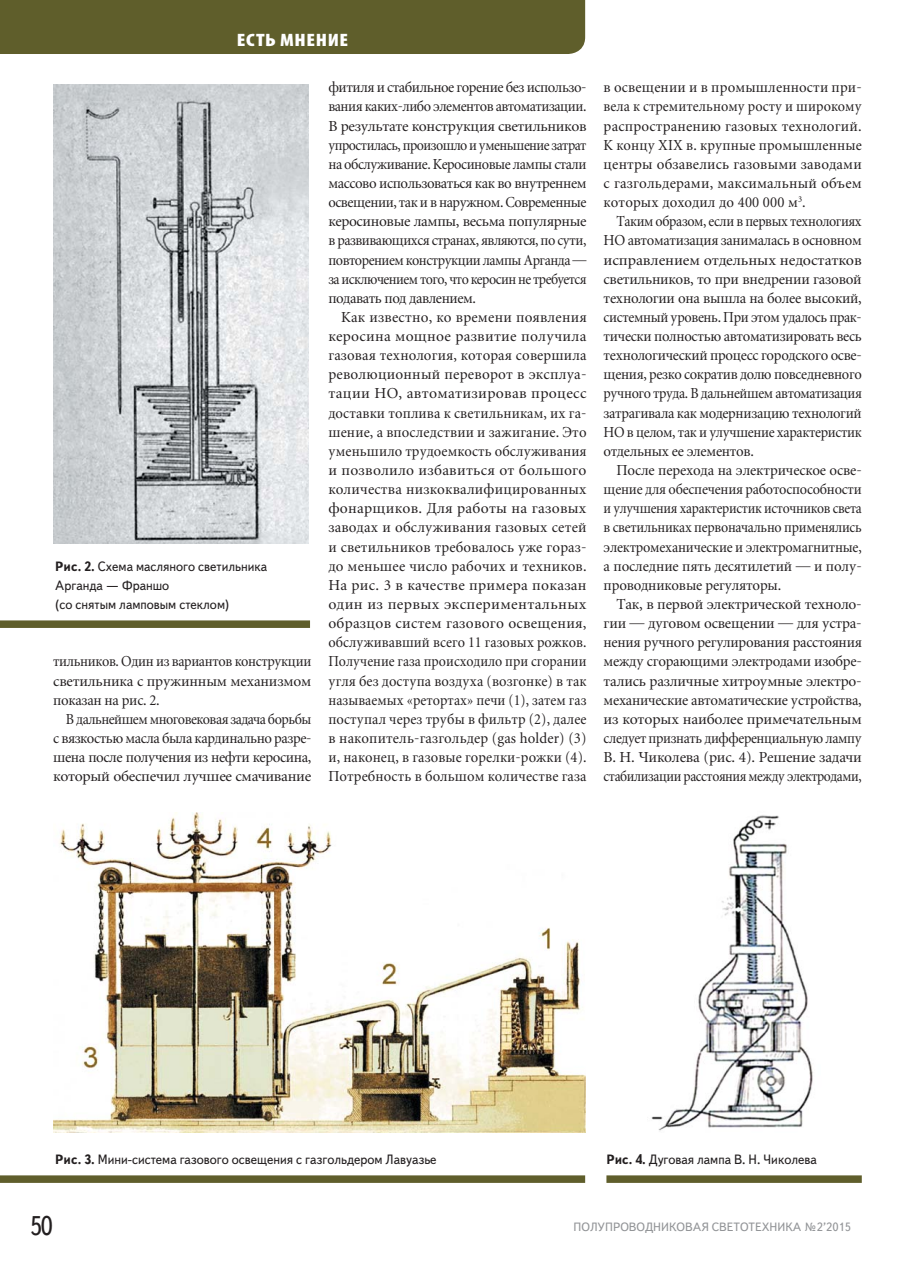
<style>
.page{position:relative;width:915px;height:1263px;background:#fff}
.page>*{position:absolute;margin:0;border:0;box-sizing:border-box;transform-origin:0 0}
.t1{font:27px "Text Book C";color:#231f20;scale:.9 1}
.t2{font:900 condensed 18px "Myriad Pro";letter-spacing:.03em;color:#fff;scale:1.17 1}
.t3{font:15px/19.2px "Miniature";letter-spacing:-.02em;color:#231f20;text-align:justify}
.t4{font:15px/19.2px "Miniature";letter-spacing:-.02em;color:#231f20;text-align:justify;scale:.91 1}
.t5{font:15px/19.2px "Miniature";letter-spacing:-.02em;color:#231f20;text-align:justify;scale:.95 1}
.t6{font:15px/19.2px "Miniature";letter-spacing:-.02em;color:#231f20;text-align:justify;scale:.92 1}
.t7{font:15px/19.2px "Miniature";letter-spacing:-.02em;color:#231f20;text-align:justify;scale:.96 1}
.t8{font:13.5px/19.2px "Text Book C";color:#231f20;scale:.95 1}
.t9{font:12px "Text Book C";color:#939598}
.s1{font-weight:700}
</style>
<div class="page">
<div style="left:0;top:0;width:585px;height:54px;background:#5f5e2b"></div>
<div style="left:0;top:620px;width:310px;height:8px;background:#5f5e2b"></div>
<div style="left:0;top:1175px;width:585px;height:8px;background:#5f5e2b"></div>
<div style="left:606px;top:1175px;width:255px;height:8px;background:#5f5e2b"></div>
<img style="left:53px;top:85px;width:255px;height:459px">
<img style="left:53px;top:813px;width:532px;height:319px">
<img style="left:651px;top:815px;width:162px;height:316px">
<p class="t2" style="left:237px;top:29px;width:97px">ЕСТЬ МНЕНИЕ</p>
<p class="t8" style="left:55px;top:558px;width:224px"><span class="s1">Рис. 2.</span> Схема масляного светильника<br>Арганда — Франшо<br>(со снятым ламповым стеклом)</p>
<p class="t6" style="left:53px;top:653px;width:282px">тильников. Один из вариантов конструкции светильника с пружинным механизмом показан на рис. 2.</p>
<p class="t6" style="left:53px;top:711px;width:282px;text-indent:13px">В дальнейшем многовековая задача борьбы с вязкостью масла была кардинально разре&shy;шена после получения из нефти керосина, который обеспечил лучшее смачивание</p>
<p class="t5" style="left:328px;top:79px;width:273px">фитиля и стабильное горение без использо&shy;вания каких-либо элементов автоматизации.<br>В результате конструкция светильников упростилась, произошло и уменьшение затрат на обслуживание. Керосиновые лампы стали массово использоваться как во внутреннем освещении, так и в наружном. Современные керосиновые лампы, весьма популярные в развивающихся странах, являются, по сути, повторением конструкции лампы Арганда — за исключением того, что керосин не требуется подавать под давлением.</p>
<p class="t3" style="left:328px;top:309px;width:259px;text-indent:13px">Как известно, ко времени появления керосина мощное развитие получила газовая технология, которая совершила революционный переворот в эксплуа&shy;тации НО, автоматизировав процесс доставки топлива к светильникам, их га&shy;шение, а впоследствии и зажигание. Это уменьшило трудоемкость обслуживания и позволило избавиться от большого количества низкоквалифицированных фонарщиков. Для работы на газовых заводах и обслуживания газовых сетей и светильников требовалось уже гораз&shy;до меньшее число рабочих и техников.<br>На рис. 3 в качестве примера показан один из первых экспериментальных образцов систем газового освещения, обслуживавший всего 11 газовых рожков.<br>Получение газа происходило при сгорании угля без доступа воздуха (возгонке) в так называемых «ретортах» печи (1), затем газ поступал через трубы в фильтр (2), далее в накопитель-газгольдер (gas holder) (3) и, наконец, в газовые горелки-рожки (4).<br>Потребность в большом количестве газа</p>
<p class="t7" style="left:603px;top:79px;width:270px">в освещении и в промышленности при&shy;вела к стремительному росту и широкому распространению газовых технологий.<br>К концу XIX в. крупные промышленные центры обзавелись газовыми заводами с газгольдерами, максимальный объем которых доходил до 400 000 м<sup>3</sup>.</p>
<p class="t4" style="left:603px;top:213px;width:285px;text-indent:13px">Таким образом, если в первых технологиях НО автоматизация занималась в основном исправлением отдельных недостатков светильников, то при внедрении газовой технологии она вышла на более высокий, системный уровень. При этом удалось прак&shy;тически полностью автоматизировать весь технологический процесс городского осве&shy;щения, резко сократив долю повседневного ручного труда. В дальнейшем автоматизация затрагивала как модернизацию технологий НО в целом, так и улучшение характеристик отдельных ее элементов.</p>
<p class="t3" style="left:603px;top:462px;width:259px;text-indent:13px">После перехода на электрическое осве&shy;щение для обеспечения работоспособности и улучшения характеристик источников света в светильниках первоначально применялись электромеханические и электромагнитные, а последние пять десятилетий — и полу&shy;проводниковые регуляторы.</p>
<p class="t3" style="left:603px;top:596px;width:259px;text-indent:13px">Так, в первой электрической техноло&shy;гии — дуговом освещении — для устра&shy;нения ручного регулирования расстояния между сгорающими электродами изобре&shy;тались различные хитроумные электро&shy;механические автоматические устройства, из которых наиболее примечательным следует признать дифференциальную лампу В. Н. Чиколева (рис. 4). Решение задачи стабилизации расстояния между электродами,</p>
<p class="t8" style="left:55px;top:1151px;width:403px"><span class="s1">Рис. 3.</span> Мини-система газового освещения с газгольдером Лавуазье</p>
<p class="t8" style="left:606px;top:1151px;width:223px"><span class="s1">Рис. 4.</span> Дуговая лампа В. Н. Чиколева</p>
<h1 class="t1" style="left:30px;top:1215px;width:27px">50</h1>
<p class="t9" style="left:573px;top:1222px;width:279px">ПОЛУПРОВОДНИКОВАЯ СВЕТОТЕХНИКА №2’2015</p>
</div>
